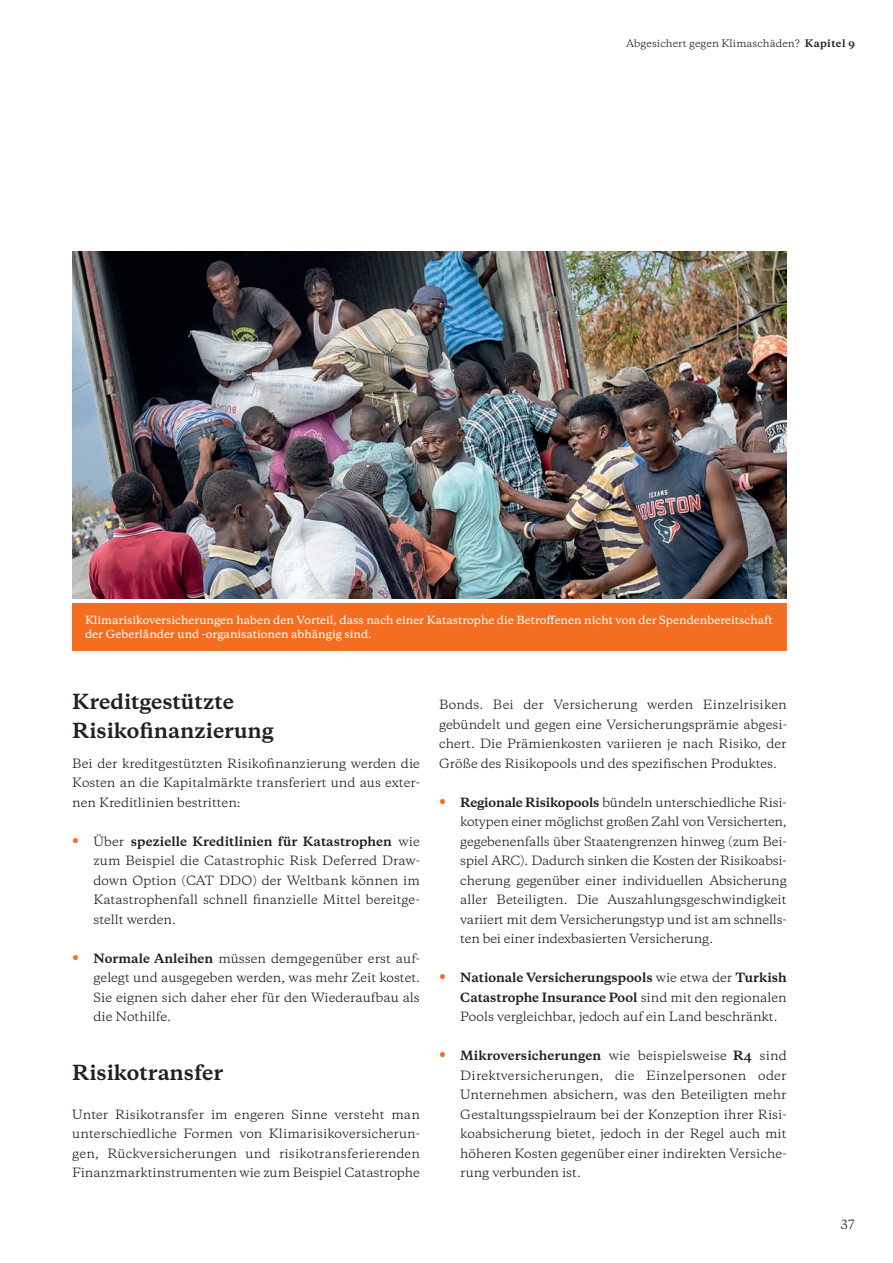
<style>
.page{position:relative;width:893px;height:1263px;background:#fff}
.page>*{position:absolute;margin:0;border:0;box-sizing:border-box;transform-origin:0 0}
.t1{font:700 19.5px/28.5px "Galaxie Copernicus";color:#231f20}
.t2{font:12px/19.5px "Galaxie Copernicus";color:#231f20;text-align:justify}
.t3{font:500 10.5px/13.5px "Galaxie Copernicus";color:#fff}
.t4{font:9.75px "Galaxie Copernicus";letter-spacing:.01em;color:#231f20}
.s1{font-weight:700}
.s2{font-weight:800;font-size:15px;color:#f36e21}
</style>
<div class="page">
<img style="left:72px;top:252px;width:715px;height:347px">
<div style="left:72px;top:603px;width:715px;height:48px;background:#f36e21"></div>
<p class="t4" style="left:626px;top:36px;width:230px">Abgesichert gegen Klimaschäden? <span class="s1">Kapitel 9</span></p>
<p class="t3" style="left:85px;top:614px;width:689px">Klimarisikoversicherungen haben den Vorteil, dass nach einer Katastrophe die Betroffenen nicht von der Spendenbereitschaft der Geberländer und -organisationen abhängig sind.</p>
<h1 class="t1" style="left:72px;top:688px;width:203px">Kreditgestützte<br>Risikofinanzierung</h1>
<p class="t2" style="left:72px;top:753px;width:349px">Bei der kreditgestützten Risikofinanzierung werden die Kosten an die Kapitalmärkte transferiert und aus exter&shy;nen Kreditlinien bestritten:</p>
<p class="t2" style="left:94px;top:831px;width:328px;text-indent:-21px"><span class="s2">•</span> Über <span class="s1">spezielle Kreditlinien für Katastrophen</span> wie zum Beispiel die Catastrophic Risk Deferred Draw&shy;down Option (CAT DDO) der Weltbank können im Katastrophenfall schnell finanzielle Mittel bereitge&shy;stellt werden.</p>
<p class="t2" style="left:94px;top:948px;width:328px;text-indent:-21px"><span class="s2">•</span> <span class="s1">Normale Anleihen</span> müssen demgegenüber erst auf&shy;gelegt und ausgegeben werden, was mehr Zeit kostet.<br>Sie eignen sich daher eher für den Wiederaufbau als die Nothilfe.</p>
<h1 class="t1" style="left:72px;top:1058px;width:152px">Risikotransfer</h1>
<p class="t2" style="left:72px;top:1104px;width:349px">Unter Risikotransfer im engeren Sinne versteht man unterschiedliche Formen von Klimarisikoversicherun&shy;gen, Rückversicherungen und risikotransferierenden Finanzmarktinstrumenten wie zum Beispiel Catastrophe</p>
<p class="t2" style="left:439px;top:695px;width:349px">Bonds. Bei der Versicherung werden Einzelrisiken gebündelt und gegen eine Versicherungsprämie abgesi&shy;chert. Die Prämienkosten variieren je nach Risiko, der Größe des Risikopools und des spezifischen Produktes.</p>
<p class="t2" style="left:460px;top:792px;width:328px;text-indent:-21px"><span class="s2">•</span> <span class="s1">Regionale Risikopools</span> bündeln unterschiedliche Risi&shy;kotypen einer möglichst großen Zahl von Versicherten, gegebenenfalls über Staatengrenzen hinweg (zum Bei&shy;spiel ARC). Dadurch sinken die Kosten der Risikoabsi&shy;cherung gegenüber einer individuellen Absicherung aller Beteiligten. Die Auszahlungsgeschwindigkeit variiert mit dem Versicherungstyp und ist am schnells&shy;ten bei einer indexbasierten Versicherung.</p>
<p class="t2" style="left:460px;top:968px;width:328px;text-indent:-21px"><span class="s2">•</span> <span class="s1">Nationale Versicherungspools</span> wie etwa der <span class="s1">Turkish Catastrophe Insurance Pool</span> sind mit den regionalen Pools vergleichbar, jedoch auf ein Land beschränkt.</p>
<p class="t2" style="left:460px;top:1046px;width:328px;text-indent:-21px"><span class="s2">•</span> <span class="s1">Mikroversicherungen</span> wie beispielsweise <span class="s1">R4</span> sind Direktversicherungen, die Einzelpersonen oder Unternehmen absichern, was den Beteiligten mehr Gestaltungsspielraum bei der Konzeption ihrer Risi&shy;koabsicherung bietet, jedoch in der Regel auch mit höheren Kosten gegenüber einer indirekten Versiche&shy;rung verbunden ist.</p>
<p class="t2" style="left:841px;top:1214px;width:15px">37</p>
</div>
